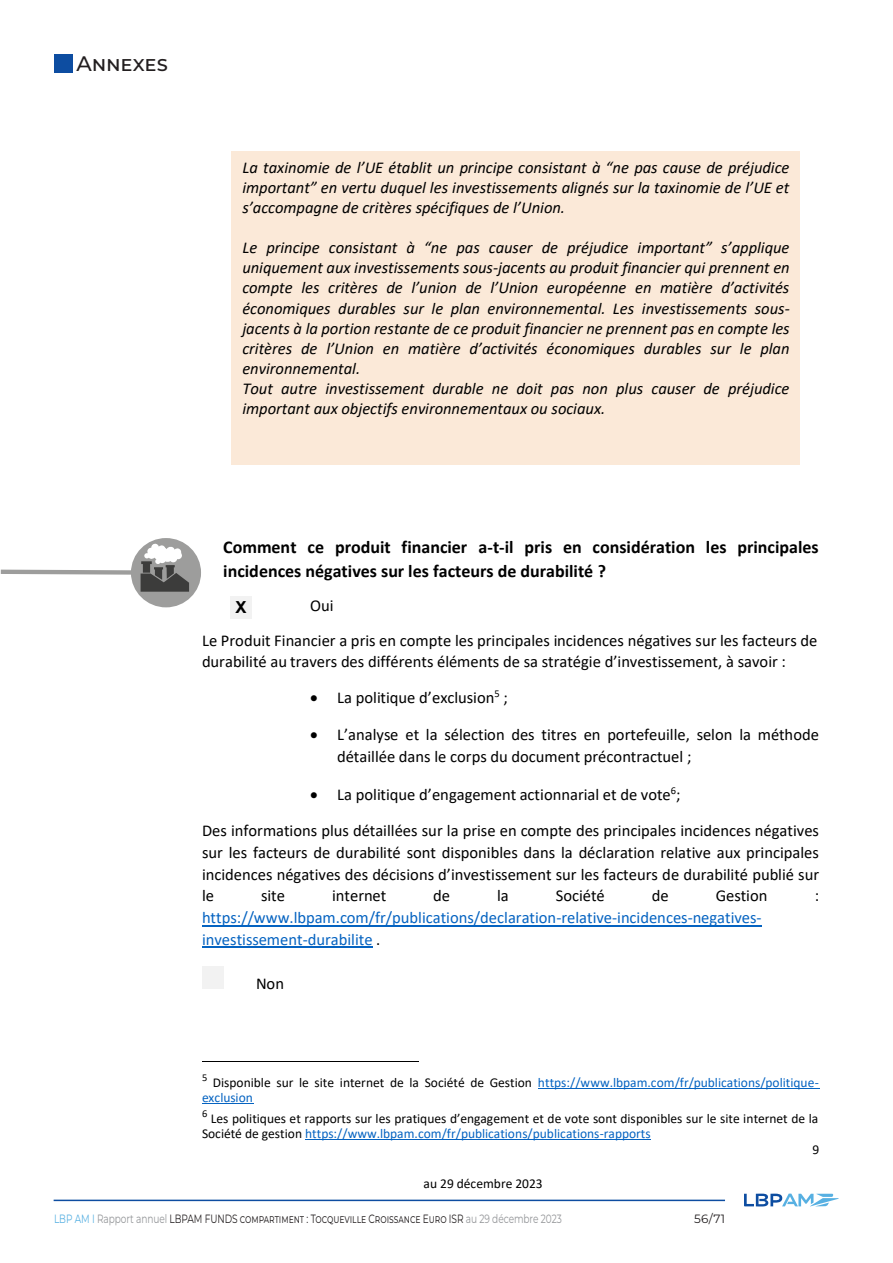
<style>
.page{position:relative;width:893px;height:1263px;background:#fff}
.page>*{position:absolute;margin:0;border:0;box-sizing:border-box;transform-origin:0 0}
.t1{font:500 21px "Montserrat";letter-spacing:-.005em;color:#231f20}
.t2{font:700 18px/23.5px "Calibri";color:#000}
.t3{font:italic 16.5px/20.1px "Calibri";color:#000;text-align:justify}
.t4{font:16.5px/21.8px "Calibri";color:#000}
.t5{font:16.5px/21.8px "Calibri";color:#0563c1}
.t6{font:700 16.5px "Arial";color:#000}
.t7{font:13.5px/15.1px "Calibri";color:#000}
.t8{font:13.5px/15.1px "Calibri";color:#0563c1}
.t9{font:12px "Montserrat";letter-spacing:-.005em;color:#231f20;scale:.75 1}
.t10{font:12px "Montserrat";letter-spacing:-.005em;color:#231f20}
.s1{color:#000}
.s2{color:#0563c1}
.s3{color:#57b0e2}
.s4{color:#939598}
</style>
<div class="page">
<div style="left:54px;top:54px;width:19px;height:19px;background:#0d4da1"></div>
<hr style="left:54px;top:1199px;width:671px;height:2px;background:#0d4da1">
<svg style="left:744px;top:1193px;width:95px;height:13px"></svg>
<hr style="left:202px;top:925px;width:560px;height:1px;background:#0563c1">
<hr style="left:202px;top:947px;width:170px;height:1px;background:#0563c1">
<hr style="left:202px;top:1061px;width:216px;height:1px;background:#000">
<hr style="left:538px;top:1088px;width:281px;height:1px;background:#0563c1">
<hr style="left:202px;top:1103px;width:51px;height:1px;background:#0563c1">
<hr style="left:305px;top:1139px;width:346px;height:1px;background:#0563c1">
<div style="left:202px;top:966px;width:21px;height:23px;background:#f2f2f2"></div>
<div style="left:131px;top:538px;width:70px;height:69px;background:#9d9d9c;border-radius:50%"></div>
<svg style="left:1px;top:543px;width:188px;height:49px"></svg>
<div style="left:231px;top:151px;width:568px;height:314px;background:#fbe9d8"></div>
<div style="left:230px;top:596px;width:22px;height:23px;background:#f2f2f2"></div>
<p class="t1" style="left:77px;top:50px;width:93px">Annexes</p>
<p class="t3" style="left:242px;top:156px;width:549px">La taxinomie de l’UE établit un principe consistant à “ne pas cause de préjudice important” en vertu duquel les investissements alignés sur la taxinomie de l’UE et s’accompagne de critères spécifiques de l’Union.</p>
<p class="t3" style="left:242px;top:237px;width:549px;text-align:left">Le principe consistant à “ne pas causer de préjudice important” s’applique uniquement aux investissements sous-jacents au produit financier qui prennent en compte les critères de l’union de l’Union européenne en matière d’activités économiques durables sur le plan environnemental. Les investissements sous&shy;jacents à la portion restante de ce produit financier ne prennent pas en compte les critères de l’Union en matière d’activités économiques durables sur le plan environnemental.<br>Tout autre investissement durable ne doit pas non plus causer de préjudice important aux objectifs environnementaux ou sociaux.</p>
<p class="t2" style="left:223px;top:535px;width:597px">Comment ce produit financier a-t-il pris en considération les principales incidences négatives sur les facteurs de durabilité ?</p>
<p class="t4" style="left:202px;top:588px;width:617px;line-height:35.1px;text-indent:108px">Oui<br>Le Produit Financier a pris en compte les principales incidences négatives sur les facteurs de</p>
<p class="t4" style="left:202px;top:650px;width:585px">durabilité au travers des différents éléments de sa stratégie d’investissement, à savoir :</p>
<p class="t4" style="left:310px;top:686px;width:199px">• La politique d’exclusion<sup>5</sup> ;</p>
<p class="t4" style="left:337px;top:723px;width:483px;text-indent:-27px">• L’analyse et la sélection des titres en portefeuille, selon la méthode détaillée dans le corps du document précontractuel ;</p>
<p class="t4" style="left:310px;top:783px;width:372px">• La politique d’engagement actionnarial et de vote<sup>6</sup>;</p>
<p class="t4" style="left:202px;top:819px;width:619px;text-align:justify">Des informations plus détaillées sur la prise en compte des principales incidences négatives sur les facteurs de durabilité sont disponibles dans la déclaration relative aux principales incidences négatives des décisions d’investissement sur les facteurs de durabilité publié sur le</p>
<p class="t6" style="left:235px;top:596px;width:13px">X</p>
<p class="t4" style="left:261px;top:885px;width:26px">site</p>
<p class="t4" style="left:332px;top:885px;width:56px">internet</p>
<p class="t4" style="left:433px;top:885px;width:18px">de</p>
<p class="t4" style="left:497px;top:885px;width:13px">la</p>
<p class="t4" style="left:556px;top:885px;width:51px">Société</p>
<p class="t4" style="left:652px;top:885px;width:18px">de</p>
<p class="t4" style="left:716px;top:885px;width:53px">Gestion</p>
<p class="t4" style="left:815px;top:885px;width:6px">:</p>
<p class="t5" style="left:202px;top:906px;width:561px">https://www.lbpam.com/fr/publications/declaration-relative-incidences-negatives&shy;investissement-durabilite <span class="s1">.</span></p>
<p class="t4" style="left:256px;top:972px;width:30px">Non</p>
<p class="t8" style="left:202px;top:1074px;width:618px"><sup>5</sup> <span class="s1">Disponible sur le site internet de la Société de Gestion</span> https://www.lbpam.com/fr/publications/politique&shy;exclusion</p>
<p class="t7" style="left:202px;top:1110px;width:618px"><sup>6</sup> Les politiques et rapports sur les pratiques d’engagement et de vote sont disponibles sur le site internet de la<br>Société de gestion <span class="s2">https://www.lbpam.com/fr/publications/publications-rapports</span></p>
<p class="t7" style="left:424px;top:1176px;width:121px">au 29 décembre 2023</p>
<p class="t7" style="left:812px;top:1142px;width:8px">9</p>
<p class="t9" style="left:54px;top:1211px;width:679px"><span class="s3">LBP AM І</span> <span class="s4">Rapport annuel</span> LBPAM FUNDS compartiment : Tocqueville Croissance Euro ISR <span class="s4">au 29 décembre 2023</span></p>
<p class="t10" style="left:694px;top:1211px;width:33px">56/71</p>
</div>
